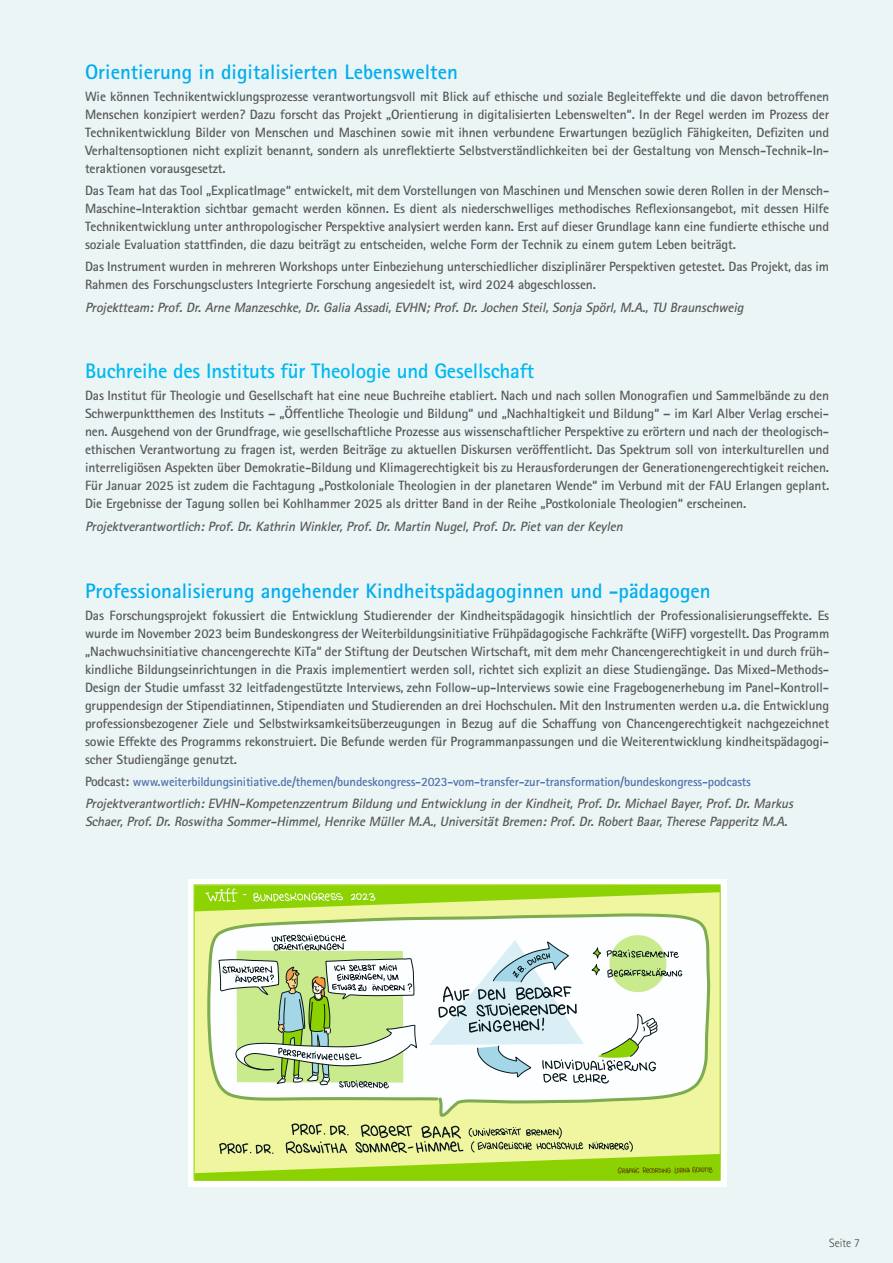
<style>
.page{position:relative;width:893px;height:1263px;background:#ecf5f5}
.page>*{position:absolute;margin:0;border:0;box-sizing:border-box;transform-origin:0 0}
.t1{font:700 21px "Rotis Sans Serif Std";color:#00aeef}
.t2{font:700 21px "Rotis Sans Serif Std";letter-spacing:-.01em;color:#00b9f1}
.t3{font:700 13.5px/18px "Rotis Sans Serif Std";letter-spacing:-.01em;color:#58595b;text-align:justify}
.t4{font:italic 700 13.5px/18px "Rotis Sans Serif Std";letter-spacing:-.01em;color:#58595b}
.t5{font:700 12.75px "Rotis Sans Serif Std";letter-spacing:-.015em;color:#4f73ad}
.t6{font:300 12px "Rotis Sans Serif Std";color:#414042}
.s1{font-size:13.5px;color:#58595b}
</style>
<div class="page">
<svg style="left:188px;top:879px;width:538px;height:307px;background:#f1f9e0"></svg>
<div style="left:194px;top:888px;width:526px;height:289px;background:#f0f59f"></div>
<svg style="left:194px;top:885px;width:526px;height:26px"></svg>
<svg style="left:194px;top:1122px;width:526px;height:58px"></svg>
<svg style="left:207px;top:913px;width:504px;height:204px"></svg>
<svg style="left:218px;top:921px;width:199px;height:169px;background:#cadcb5"></svg>
<svg style="left:429px;top:935px;width:254px;height:152px;background:#dbe6e1"></svg>
<h1 class="t1" style="left:85px;top:58px;width:374px">Orientierung in digitalisierten Lebenswelten</h1>
<p class="t3" style="left:85px;top:87px;width:746px">Wie können Technikentwicklungsprozesse verantwortungsvoll mit Blick auf ethische und soziale Begleiteffekte und die davon betroffenen Menschen konzipiert werden? Dazu forscht das Projekt „Orientierung in digitalisierten Lebenswelten“. In der Regel werden im Prozess der Technikentwicklung Bilder von Menschen und Maschinen sowie mit ihnen verbundene Erwartungen bezüglich Fähigkeiten, Defiziten und Verhaltensoptionen nicht explizit benannt, sondern als unreflektierte Selbstverständlichkeiten bei der Gestaltung von Mensch-Technik-In&shy;teraktionen vorausgesetzt.</p>
<p class="t3" style="left:85px;top:181px;width:746px">Das Team hat das Tool „ExplicatImage“ entwickelt, mit dem Vorstellungen von Maschinen und Menschen sowie deren Rollen in der Mensch-Maschine-Interaktion sichtbar gemacht werden können. Es dient als niederschwelliges methodisches Reflexionsangebot, mit dessen Hilfe Technikentwicklung unter anthropologischer Perspektive analysiert werden kann. Erst auf dieser Grundlage kann eine fundierte ethische und soziale Evaluation stattfinden, die dazu beiträgt zu entscheiden, welche Form der Technik zu einem gutem Leben beiträgt.</p>
<p class="t3" style="left:85px;top:258px;width:746px">Das Instrument wurden in mehreren Workshops unter Einbeziehung unterschiedlicher disziplinärer Perspektiven getestet. Das Projekt, das im<br>Rahmen des Forschungsclusters Integrierte Forschung angesiedelt ist, wird 2024 abgeschlossen.</p>
<p class="t4" style="left:85px;top:298px;width:663px">Projektteam:Prof.Dr.ArneManzeschke,Dr.GaliaAssadi,EVHN;Prof.Dr.Jochen Steil,SonjaSpörl,M.A.,TU Braunschweig</p>
<h1 class="t2" style="left:85px;top:358px;width:451px">Buchreihe des Instituts für Theologie und Gesellschaft</h1>
<p class="t3" style="left:85px;top:387px;width:746px">Das Institut für Theologie und Gesellschaft hat eine neue Buchreihe etabliert. Nach und nach sollen Monografien und Sammelbände zu den Schwerpunktthemen des Instituts – „Öffentliche Theologie und Bildung“ und „Nachhaltigkeit und Bildung“ – im Karl Alber Verlag erschei&shy;nen. Ausgehend von der Grundfrage, wie gesellschaftliche Prozesse aus wissenschaftlicher Perspektive zu erörtern und nach der theologisch&shy;ethischen Verantwortung zu fragen ist, werden Beiträge zu aktuellen Diskursen veröffentlicht. Das Spektrum soll von interkulturellen und interreligiösen Aspekten über Demokratie-Bildung und Klimagerechtigkeit bis zu Herausforderungen der Generationengerechtigkeit reichen.<br>Für Januar 2025 ist zudem die Fachtagung „Postkoloniale Theologien in der planetaren Wende“ im Verbund mit der FAU Erlangen geplant.<br>Die Ergebnisse der Tagung sollen bei Kohlhammer 2025 als dritter Band in der Reihe „Postkoloniale Theologien“ erscheinen.</p>
<p class="t4" style="left:85px;top:517px;width:542px">Projektverantwortlich:Prof.Dr.Kathrin Winkler,Prof.Dr.Martin Nugel,Prof.Dr.Pietvan derKeylen</p>
<h1 class="t1" style="left:85px;top:577px;width:627px">Professionalisierung angehender Kindheitspädagoginnen und -pädagogen</h1>
<p class="t3" style="left:85px;top:606px;width:746px">Das Forschungsprojekt fokussiert die Entwicklung Studierender der Kindheitspädagogik hinsichtlich der Professionalisierungseffekte. Es wurde im November 2023 beim Bundeskongress der Weiterbildungsinitiative Frühpädagogische Fachkräfte (WiFF) vorgestellt. Das Programm „Nachwuchsinitiative chancengerechte KiTa“ der Stiftung der Deutschen Wirtschaft, mit dem mehr Chancengerechtigkeit in und durch früh&shy;kindliche Bildungseinrichtungen in die Praxis implementiert werden soll, richtet sich explizit an diese Studiengänge. Das Mixed-Methods-Design der Studie umfasst 32 leitfadengestützte Interviews, zehn Follow-up-Interviews sowie eine Fragebogenerhebung im Panel-Kontroll&shy;gruppendesign der Stipendiatinnen, Stipendiaten und Studierenden an drei Hochschulen. Mit den Instrumenten werden u.a. die Entwicklung professionsbezogener Ziele und Selbstwirksamkeitsüberzeugungen in Bezug auf die Schaffung von Chancengerechtigkeit nachgezeichnet sowie Effekte des Programms rekonstruiert. Die Befunde werden für Programmanpassungen und die Weiterentwicklung kindheitspädagogi&shy;scher Studiengänge genutzt.</p>
<p class="t5" style="left:85px;top:774px;width:667px"><span class="s1">Podcast:</span> www.weiterbildungsinitiative.de/themen/bundeskongress-2023-vom-transfer-zur-transformation/bundeskongress-podcasts</p>
<p class="t4" style="left:85px;top:795px;width:713px">Projektverantwortlich:EVHN-Kompetenzzentrum Bildung und Entwicklung in derKindheit,Prof.Dr.MichaelBayer,Prof.Dr.Markus<br>Schaer,Prof.Dr.RoswithaSommer-Himmel,HenrikeMüllerM.A.,UniversitätBremen:Prof.Dr.RobertBaar,TheresePapperitzM.A.</p>
<p class="t6" style="left:829px;top:1236px;width:32px">Seite 7</p>
</div>
